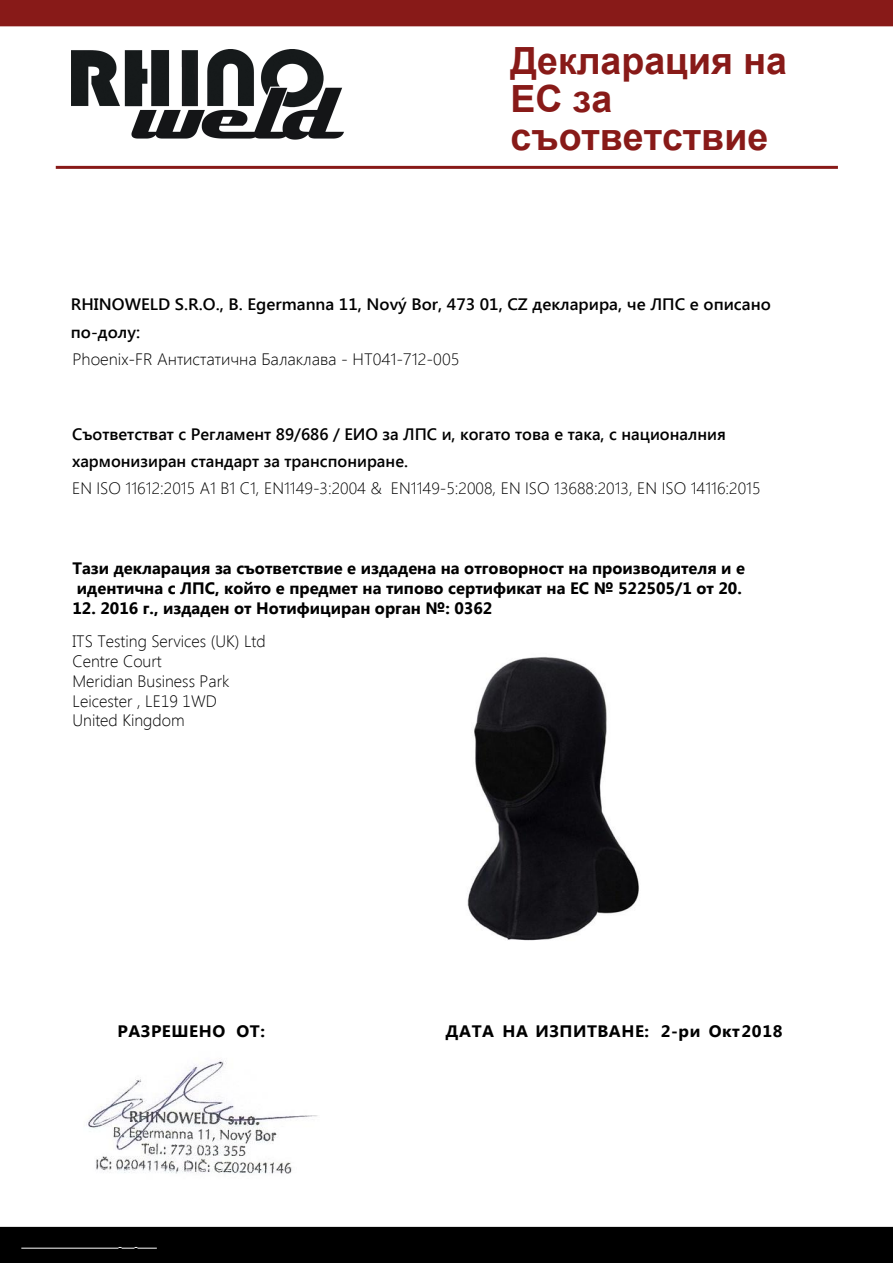
<style>
.page{position:relative;width:893px;height:1263px;background:#fff}
.page>*{position:absolute;margin:0;border:0;box-sizing:border-box;transform-origin:0 0}
.t1{font:700 37.5px/37.8px "Arial";color:#881a18}
.t2{font:700 16.65px "Segoe UI";letter-spacing:.03em;color:#000}
.t3{font:300 16.5px/19.8px "Segoe UI";color:#000}
.t4{font:600 16.5px/27.3px "Segoe UI";color:#000}
.t5{font:700 16.5px/19.8px "Segoe UI";color:#000}
</style>
<div class="page">
<div style="left:0;top:0;width:893px;height:26px;background:#881a18"></div>
<hr style="left:56px;top:166px;width:782px;height:3px;background:#881a18">
<div style="left:0;top:1227px;width:893px;height:36px;background:#000"></div>
<img style="left:71px;top:50px;width:273px;height:90px">
<img style="left:88px;top:1060px;width:230px;height:114px">
<img style="left:467px;top:657px;width:172px;height:284px">
<h1 class="t1" style="left:510px;top:42px;width:278px">Декларация на<br>ЕС за съответствие</h1>
<p class="t4" style="left:71px;top:290px;width:701px">RHINOWELD S.R.O., B. Egermanna 11, Nový Bor, 473 01, CZ декларира, че ЛПС е описано по-долу:</p>
<p class="t3" style="left:72px;top:348px;width:389px">Phoenix-FR Антистатична Балаклава - HT041-712-005</p>
<p class="t4" style="left:72px;top:420px;width:655px;line-height:26.8px">Съответстват с Регламент 89/686 / ЕИО за ЛПС и, когато това е така, с националния хармонизиран стандарт за транспониране.</p>
<p class="t3" style="left:72px;top:477px;width:690px">EN ISO 11612:2015 A1 B1 C1, EN1149-3:2004 &amp; EN1149-5:2008, EN ISO 13688:2013, EN ISO 14116:2015</p>
<p class="t5" style="left:72px;top:557px;width:674px">Тази декларация за съответствие е издадена на отговорност на производителя и е идентична с ЛПС, който е предмет на типово сертификат на ЕС № 522505/1 от 20.</p>
<p class="t5" style="left:72px;top:597px;width:421px">12. 2016 г., издаден от Нотифициран орган №: 0362</p>
<p class="t3" style="left:73px;top:631px;width:195px">ITS Testing Services (UK) Ltd<br>Centre Court<br>Meridian Business Park<br>Leicester , LE19 1WD<br>United Kingdom</p>
<p class="t2" style="left:117px;top:1019px;width:149px">РАЗРЕШЕНО ОТ:</p>
<p class="t2" style="left:445px;top:1019px;width:339px">ДАТА НА ИЗПИТВАНЕ: 2-ри Окт2018</p>
</div>
